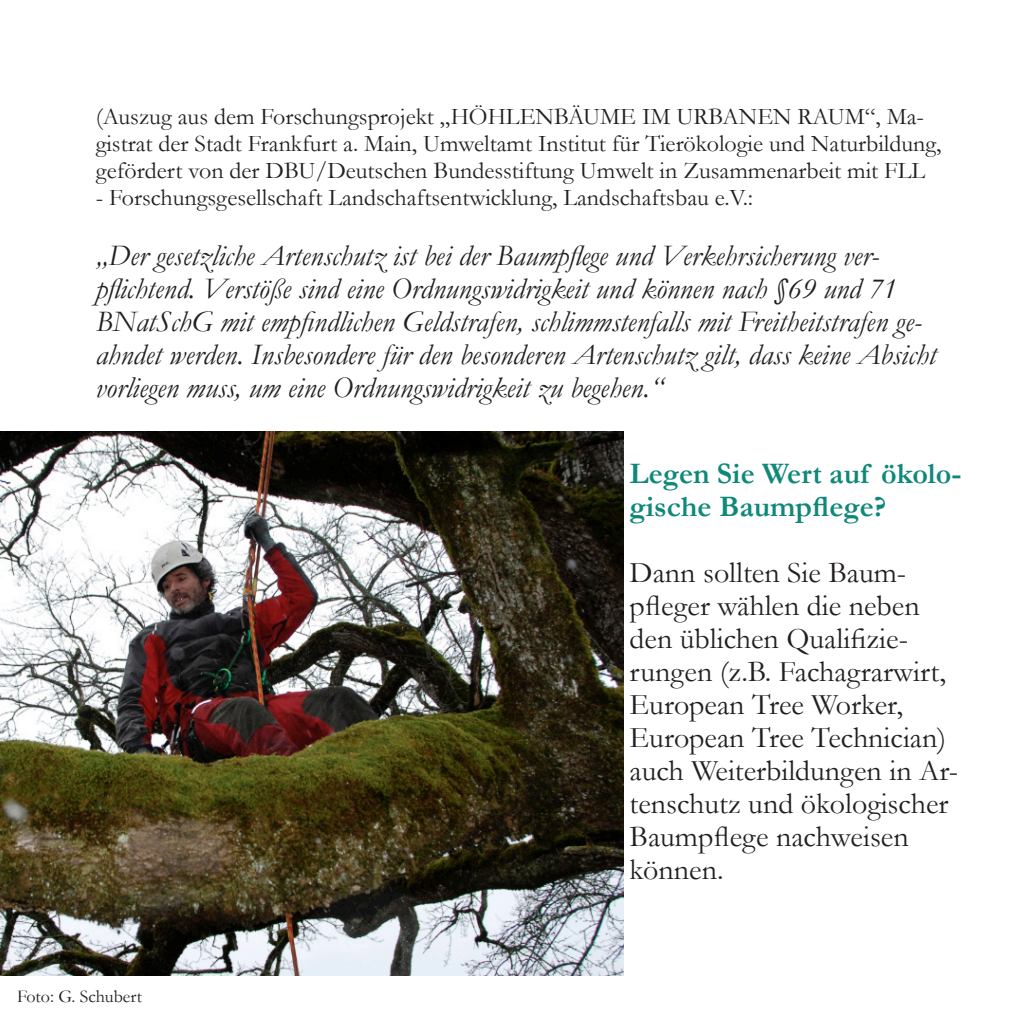
<style>
.page{position:relative;width:1021px;height:1021px;background:#fff}
.page>*{position:absolute;margin:0;border:0;box-sizing:border-box;transform-origin:0 0}
.t1{font:italic 30px/33px "Garamond";color:#231f20}
.t2{font:30px/33px "Garamond";color:#231f20}
.t3{font:700 30px/33px "Garamond";color:#0e8879}
.t4{font:24px/27px "Garamond";color:#231f20}
.t5{font:18px "Garamond";color:#231f20}
</style>
<div class="page">
<img style="left:0;top:432px;width:623px;height:543px">
<p class="t4" style="left:96px;top:102px;width:847px">(Auszug aus dem Forschungsprojekt „HÖHLENBÄUME IM URBANEN RAUM“, Ma&shy;gistrat der Stadt Frankfurt a. Main, Umweltamt Institut für Tierökologie und Naturbildung, gefördert von der DBU/Deutschen Bundesstiftung Umwelt in Zusammenarbeit mit FLL</p>
<p class="t4" style="left:96px;top:183px;width:659px">- Forschungsgesellschaft Landschaftsentwicklung, Landschaftsbau e.V.:</p>
<p class="t1" style="left:96px;top:238px;width:842px">„Der gesetzliche Artenschutz ist bei der Baumpflege und Verkehrsicherung ver&shy;pflichtend. Verstöße sind eine Ordnungswidrigkeit und können nach §69 und 71<br>BNatSchG mit empfindlichen Geldstrafen, schlimmstenfalls mit Freitheitstrafen ge&shy;ahndet werden. Insbesondere für den besonderen Artenschutz gilt, dass keine Absicht vorliegen muss, um eine Ordnungswidrigkeit zu begehen.“</p>
<p class="t5" style="left:17px;top:985px;width:126px">Foto: G. Schubert</p>
<p class="t3" style="left:629px;top:456px;width:333px">Legen Sie Wert auf ökolo&shy;gische Baumpflege?</p>
<p class="t2" style="left:629px;top:555px;width:330px">Dann sollten Sie Baum&shy;pfleger wählen die neben den üblichen Qualifizie&shy;rungen (z.B. Fachagrarwirt,<br>European Tree Worker,<br>European Tree Technician) auch Weiterbildungen in Ar&shy;tenschutz und ökologischer<br>Baumpflege nachweisen können.</p>
</div>
